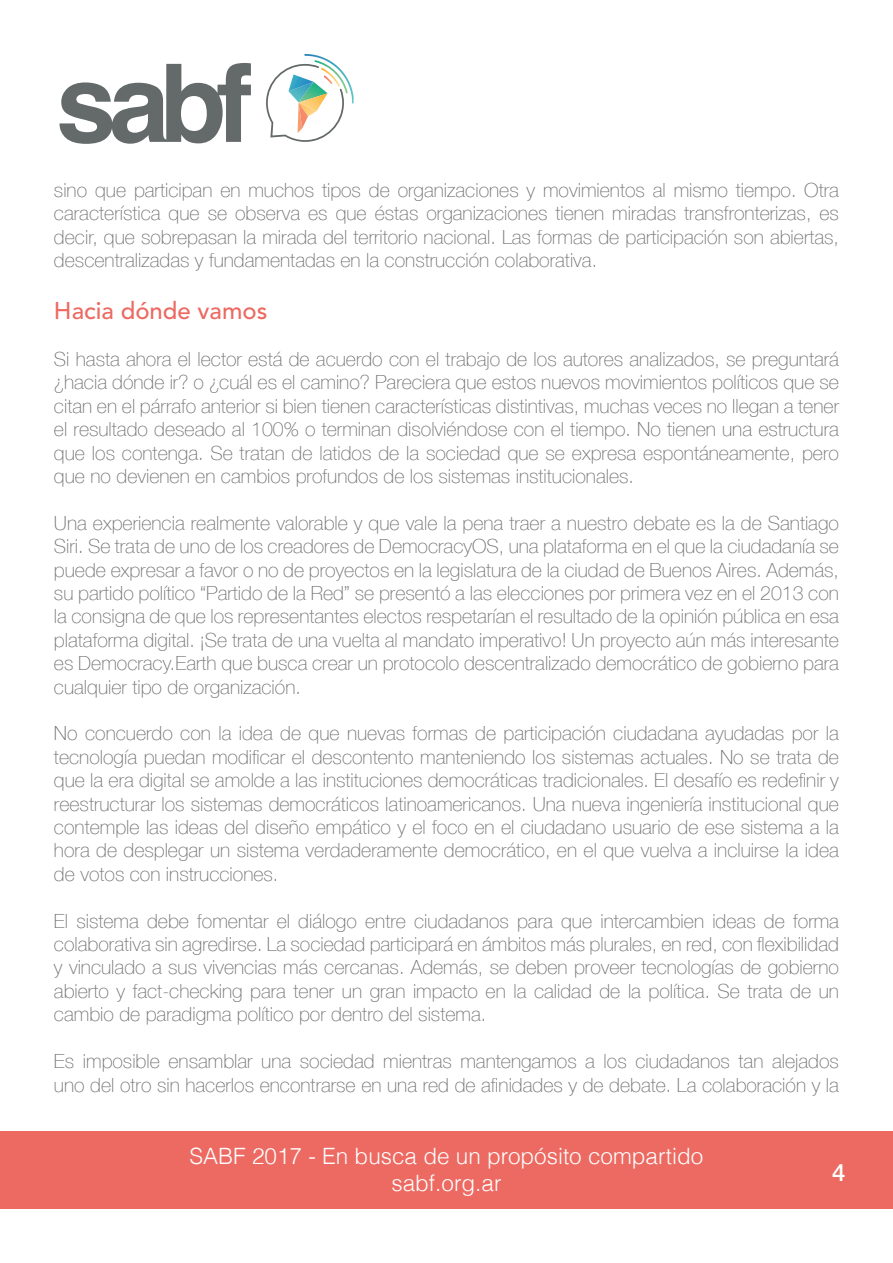
<style>
.page{position:relative;width:893px;height:1263px;background:#fff}
.page>*{position:absolute;margin:0;border:0;box-sizing:border-box;transform-origin:0 0}
.t1{font:500 24px "Avenir LT Std";color:#ec6a62}
.t2{font:500 24px "Helvetica Neue";color:#fff}
.t3{font:300 22.5px/27px "Helvetica";color:#fff;text-align:center}
.t4{font:100 19.5px/23.4px "Helvetica Neue LT Com";color:#6f6f6f;text-align:justify}
</style>
<div class="page">
<div style="left:0;top:1131px;width:893px;height:78px;background:#ec6a62"></div>
<svg style="left:266px;top:54px;width:88px;height:88px"></svg>
<svg style="left:60px;top:63px;width:191px;height:81px"></svg>
<p class="t4" style="left:54px;top:178px;width:787px">sino que participan en muchos tipos de organizaciones y movimientos al mismo tiempo. Otra característica que se observa es que éstas organizaciones tienen miradas transfronterizas, es decir, que sobrepasan la mirada del territorio nacional. Las formas de participación son abiertas, descentralizadas y fundamentadas en la construcción colaborativa.</p>
<p class="t1" style="left:54px;top:297px;width:215px">Hacia dónde vamos</p>
<p class="t4" style="left:54px;top:347px;width:787px">Si hasta ahora el lector está de acuerdo con el trabajo de los autores analizados, se preguntará ¿hacia dónde ir? o ¿cuál es el camino? Pareciera que estos nuevos movimientos políticos que se citan en el párrafo anterior si bien tienen características distintivas, muchas veces no llegan a tener el resultado deseado al 100% o terminan disolviéndose con el tiempo. No tienen una estructura que los contenga. Se tratan de latidos de la sociedad que se expresa espontáneamente, pero que no devienen en cambios profundos de los sistemas institucionales.</p>
<p class="t4" style="left:54px;top:511px;width:787px">Una experiencia realmente valorable y que vale la pena traer a nuestro debate es la de Santiago Siri. Se trata de uno de los creadores de DemocracyOS, una plataforma en el que la ciudadanía se puede expresar a favor o no de proyectos en la legislatura de la ciudad de Buenos Aires. Además, su partido político “Partido de la Red” se presentó a las elecciones por primera vez en el 2013 con la consigna de que los representantes electos respetarían el resultado de la opinión pública en esa plataforma digital. ¡Se trata de una vuelta al mandato imperativo! Un proyecto aún más interesante es Democracy.Earth que busca crear un protocolo descentralizado democrático de gobierno para cualquier tipo de organización.</p>
<p class="t4" style="left:54px;top:722px;width:786px">No concuerdo con la idea de que nuevas formas de participación ciudadana ayudadas por la tecnología puedan modificar el descontento manteniendo los sistemas actuales. No se trata de que la era digital se amolde a las instituciones democráticas tradicionales. El desafío es redefinir y reestructurar los sistemas democráticos latinoamericanos. Una nueva ingeniería institucional que contemple las ideas del diseño empático y el foco en el ciudadano usuario de ese sistema a la hora de desplegar un sistema verdaderamente democrático, en el que vuelva a incluirse la idea de votos con instrucciones.</p>
<p class="t4" style="left:54px;top:909px;width:786px">El sistema debe fomentar el diálogo entre ciudadanos para que intercambien ideas de forma colaborativa sin agredirse. La sociedad participará en ámbitos más plurales, en red, con flexibilidad y vinculado a sus vivencias más cercanas. Además, se deben proveer tecnologías de gobierno abierto y fact-checking para tener un gran impacto en la calidad de la política. Se trata de un cambio de paradigma político por dentro del sistema.</p>
<p class="t4" style="left:54px;top:1049px;width:786px">Es imposible ensamblar una sociedad mientras mantengamos a los ciudadanos tan alejados uno del otro sin hacerlos encontrarse en una red de afinidades y de debate. La colaboración y la</p>
<p class="t3" style="left:189px;top:1141px;width:515px">SABF 2017 - En busca de un propósito compartido sabf.org.ar</p>
<p class="t2" style="left:832px;top:1153px;width:15px">4</p>
</div>
